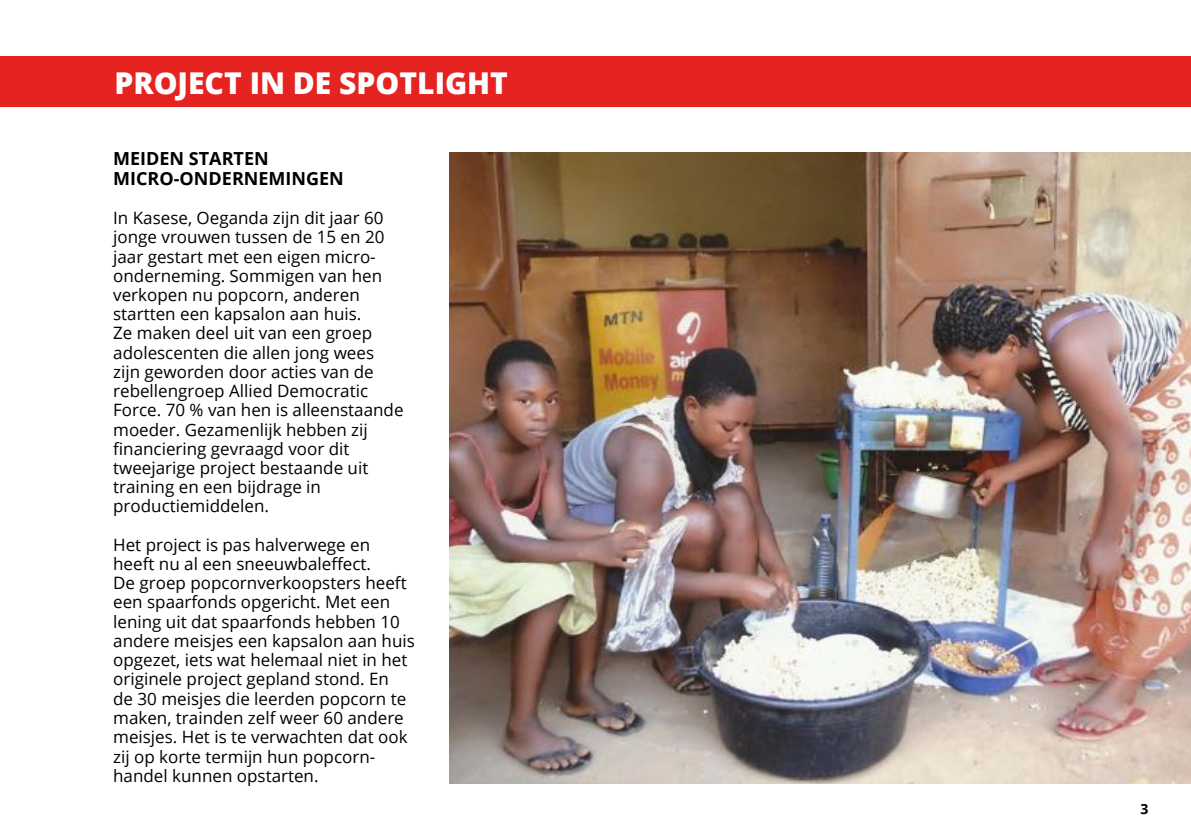
<style>
.page{position:relative;width:1191px;height:840px;background:#fff}
.page>*{position:absolute;margin:0;border:0;box-sizing:border-box;transform-origin:0 0}
.t1{font:800 30px "Open Sans";color:#fff}
.t2{font:700 18px/20px "Open Sans";color:#000}
.t3{font:17px/19.2px "Open Sans";color:#000}
.t4{font:700 14px "Open Sans";color:#000}
</style>
<div class="page">
<div style="left:0;top:56px;width:1191px;height:50px;background:#e52321"></div>
<img style="left:450px;top:152px;width:741px;height:630px">
<h1 class="t1" style="left:114px;top:62px;width:395px">PROJECT IN DE SPOTLIGHT</h1>
<p class="t2" style="left:113px;top:148px;width:232px">MEIDEN STARTEN<br>MICRO-ONDERNEMINGEN</p>
<p class="t3" style="left:113px;top:208px;width:292px">In Kasese, Oeganda zijn dit jaar 60 jonge vrouwen tussen de 15 en 20 jaar gestart met een eigen micro&shy;onderneming. Sommigen van hen verkopen nu popcorn, anderen startten een kapsalon aan huis.<br>Ze maken deel uit van een groep adolescenten die allen jong wees zijn geworden door acties van de rebellengroep Allied Democratic<br>Force. 70 % van hen is alleenstaande moeder. Gezamenlijk hebben zij financiering gevraagd voor dit tweejarige project bestaande uit training en een bijdrage in productiemiddelen.</p>
<p class="t3" style="left:113px;top:534px;width:303px">Het project is pas halverwege en heeft nu al een sneeuwbaleffect.<br>De groep popcornverkoopsters heeft een spaarfonds opgericht. Met een lening uit dat spaarfonds hebben 10 andere meisjes een kapsalon aan huis opgezet, iets wat helemaal niet in het originele project gepland stond. En<br>de 30 meisjes die leerden popcorn te maken, trainden zelf weer 60 andere meisjes. Het is te verwachten dat ook zij op korte termijn hun popcorn&shy;handel kunnen opstarten.</p>
<p class="t4" style="left:1140px;top:798px;width:9px">3</p>
</div>
